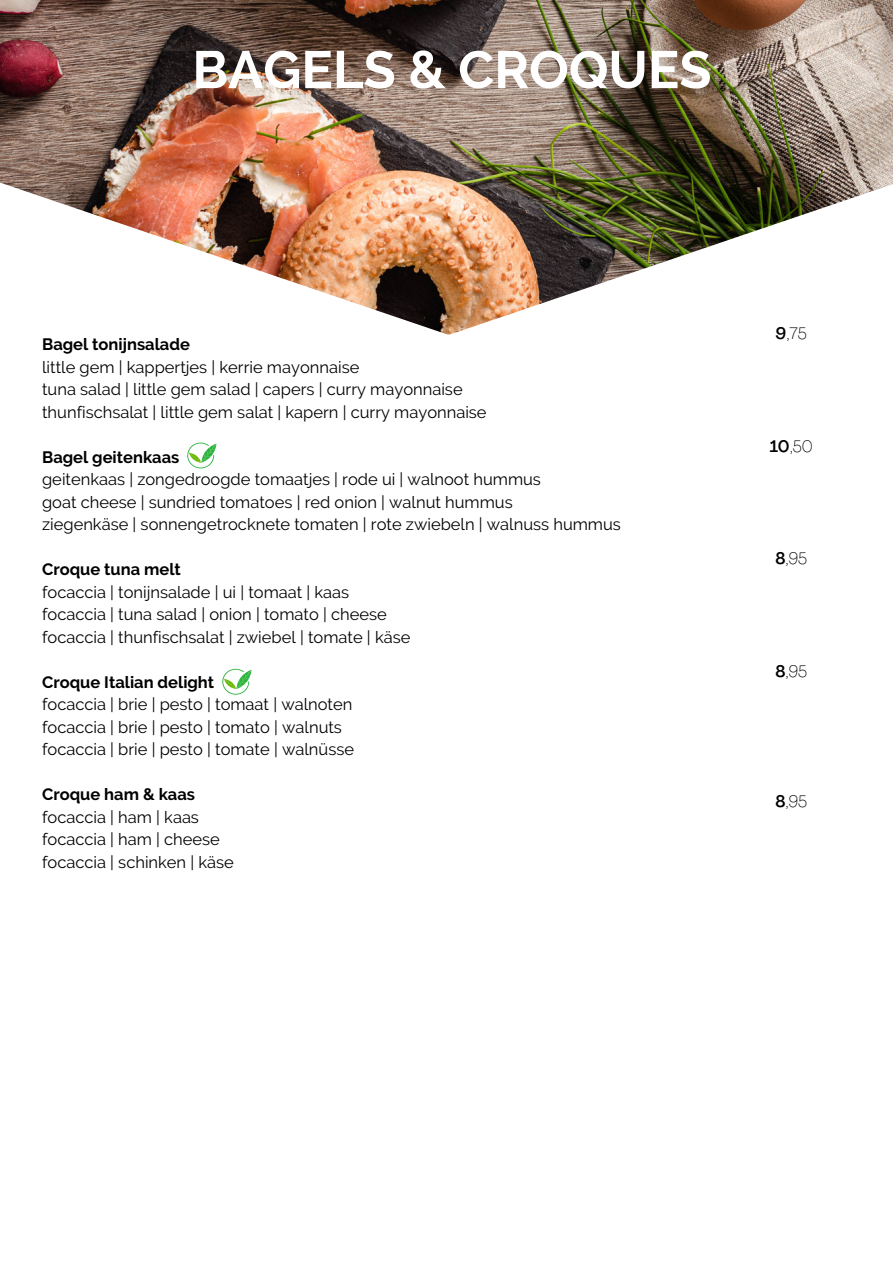
<style>
.page{position:relative;width:893px;height:1264px;background:#fff}
.page>*{position:absolute;margin:0;border:0;box-sizing:border-box;transform-origin:0 0}
.t1{font:700 52.5px "Raleway";color:#fff}
.t2{font:16.5px/22.5px "Raleway";color:#000}
.t3{font:700 16.5px "Raleway";color:#000}
.t4{font:100 16.5px "Agrandir";color:#000}
.s1{font-weight:500}
</style>
<div class="page">
<img style="left:0;top:0;width:892px;height:335px">
<svg style="left:222px;top:668px;width:29px;height:26px"></svg>
<svg style="left:187px;top:442px;width:29px;height:26px"></svg>
<h1 class="t1" style="left:192px;top:39px;width:520px">BAGELS &amp; CROQUES</h1>
<p class="t3" style="left:42px;top:335px;width:149px">Bagel tonijnsalade</p>
<p class="t2" style="left:42px;top:355px;width:446px">little gem | kappertjes | kerrie mayonnaise<br>tuna salad | little gem salad | capers | curry mayonnaise thunfischsalat | little gem salat | kapern | curry mayonnaise</p>
<p class="t3" style="left:42px;top:447px;width:139px">Bagel geitenkaas</p>
<p class="t2" style="left:42px;top:468px;width:580px">geitenkaas | zongedroogde tomaatjes | rode ui | walnoot hummus<br>goat cheese | sundried tomatoes | red onion | walnut hummus<br>ziegenkäse | sonnengetrocknete tomaten | rote zwiebeln | walnuss hummus</p>
<p class="t3" style="left:42px;top:559px;width:140px">Croque tuna melt</p>
<p class="t2" style="left:42px;top:580px;width:370px">focaccia | tonijnsalade | ui | tomaat | kaas focaccia | tuna salad | onion | tomato | cheese focaccia | thunfischsalat | zwiebel | tomate | käse</p>
<p class="t3" style="left:42px;top:672px;width:174px">Croque Italian delight</p>
<p class="t2" style="left:42px;top:693px;width:313px">focaccia | brie | pesto | tomaat | walnoten focaccia | brie | pesto | tomato | walnuts focaccia | brie | pesto | tomate | walnüsse</p>
<p class="t3" style="left:42px;top:784px;width:154px">Croque ham &amp; kaas</p>
<p class="t2" style="left:42px;top:805px;width:193px">focaccia | ham | kaas focaccia | ham | cheese focaccia | schinken | käse</p>
<p class="t4" style="left:775px;top:327px;width:33px"><span class="s1">9</span>,75</p>
<p class="t4" style="left:769px;top:439px;width:44px"><span class="s1">10</span>,50</p>
<p class="t4" style="left:775px;top:551px;width:33px"><span class="s1">8</span>,95</p>
<p class="t4" style="left:775px;top:664px;width:33px"><span class="s1">8</span>,95</p>
<p class="t4" style="left:775px;top:794px;width:33px"><span class="s1">8</span>,95</p>
</div>
